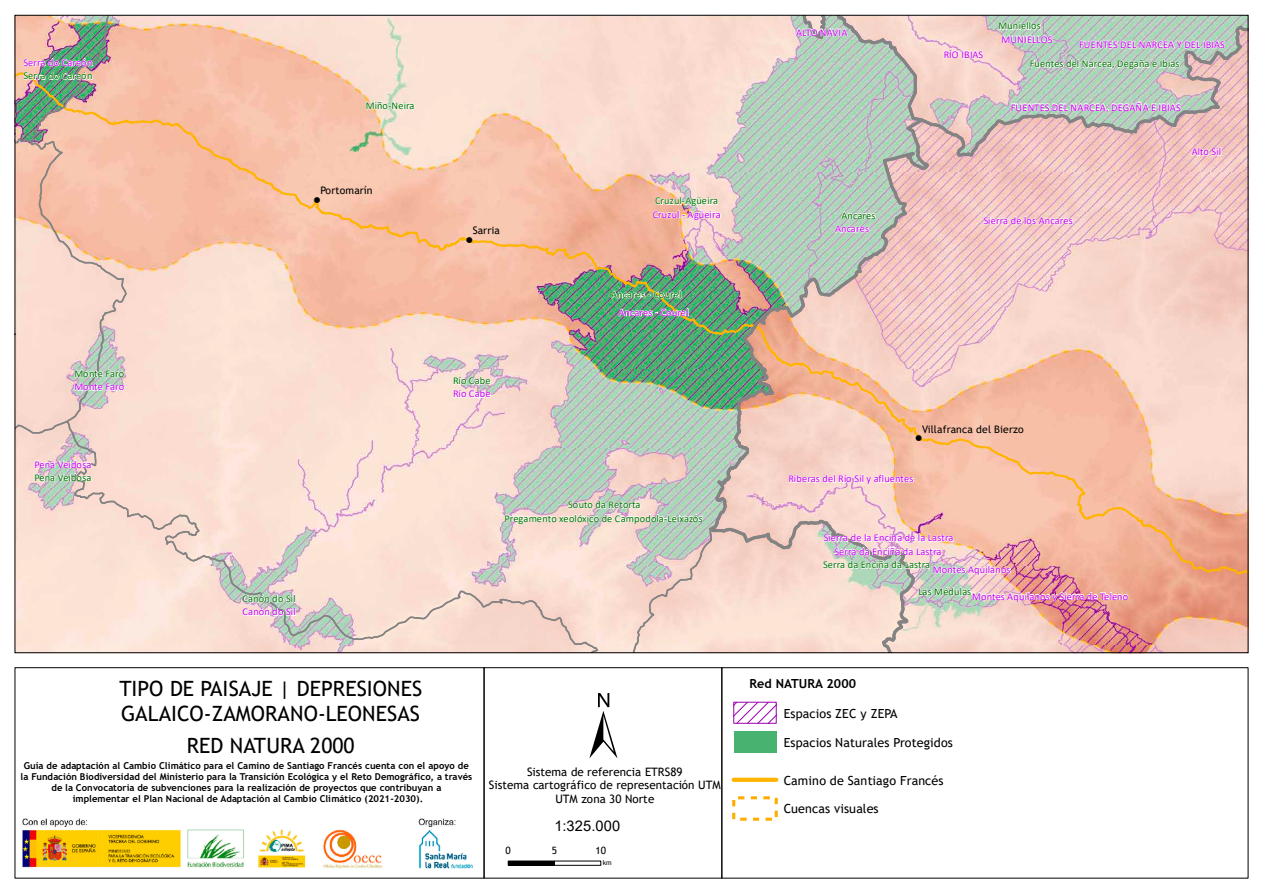
<style>
.page{position:relative;width:1263px;height:893px;background:#fff}
.page>*{position:absolute;margin:0;border:0;box-sizing:border-box;transform-origin:0 0}
.t1{font:92.85px "ESRI North";color:#000}
.t2{font:21px/24.8px "Trebuchet MS";color:#000}
.t3{font:14.7px "Arial";letter-spacing:.005em;color:#000}
.t4{font:12.45px "Trebuchet MS";letter-spacing:.01em;color:#000}
.t5{font:700 12.45px "Trebuchet MS";color:#000}
.t6{font:11.55px/13.6px "Trebuchet MS";letter-spacing:.005em;color:#000;text-align:center}
.t7{font:10.35px "Calibri";letter-spacing:.005em;color:#c600eb}
.t8{font:10.35px/13.5px "Calibri";letter-spacing:.005em;color:#007400;text-align:center}
.t9{font:10.35px "Trebuchet MS";letter-spacing:.01em;color:#000}
.t10{font:10.05px "Trebuchet MS";color:#000}
.t11{font:700 9.45px/11.1px "Trebuchet MS";color:#000;text-align:center}
.t12{font:8.55px "ESRI Default Marker";color:#000}
.t13{font:6.75px "Trebuchet MS";color:#000}
</style>
<div class="page">
<img style="left:14px;top:14px;width:1235px;height:640px">
<div style="left:15px;top:667px;width:469px;height:212px;border:1px solid #000"></div>
<div style="left:484px;top:667px;width:238px;height:212px;border:1px solid #000"></div>
<div style="left:721px;top:667px;width:527px;height:212px;border:1px solid #000"></div>
<hr style="left:508px;top:861px;width:46px;height:4px;background:#000">
<div style="left:508px;top:861px;width:47px;height:5px;border:1px solid #000"></div>
<div style="left:554px;top:861px;width:47px;height:5px;border:1px solid #000"></div>
<img style="left:22px;top:818px;width:451px;height:51px">
<svg style="left:734px;top:778px;width:42px;height:4px"></svg>
<svg style="left:732px;top:796px;width:12px;height:10px"></svg>
<svg style="left:751px;top:796px;width:6px;height:3px"></svg>
<svg style="left:763px;top:796px;width:15px;height:8px"></svg>
<svg style="left:765px;top:811px;width:13px;height:10px"></svg>
<svg style="left:753px;top:818px;width:6px;height:3px"></svg>
<svg style="left:732px;top:813px;width:15px;height:8px"></svg>
<svg style="left:735px;top:704px;width:40px;height:18px"></svg>
<div style="left:733px;top:702px;width:44px;height:22px;border:1px solid #9b00ad"></div>
<div style="left:734px;top:731px;width:42px;height:21px;background:#48b370"></div>
<p class="t7" style="left:24px;top:55px;width:71px">Serra do Careón</p>
<p class="t8" style="left:24px;top:69px;width:71px">Serra do Careón</p>
<p class="t8" style="left:74px;top:366px;width:51px">Monte Faro</p>
<p class="t7" style="left:74px;top:380px;width:51px">Monte Faro</p>
<p class="t7" style="left:34px;top:457px;width:58px">Pena Veidosa</p>
<p class="t8" style="left:34px;top:471px;width:58px">Pena Veidosa</p>
<p class="t8" style="left:366px;top:99px;width:50px">Miño-Neira</p>
<p class="t9" style="left:320px;top:184px;width:54px">Portomarín</p>
<p class="t12" style="left:314px;top:195px;width:7px">!</p>
<p class="t8" style="left:243px;top:591px;width:55px">Canón do Sil</p>
<p class="t7" style="left:243px;top:605px;width:55px">Canón do Sil</p>
<h2 class="t2" style="left:119px;top:676px;width:304px">TIPO DE PAISAJE | DEPRESIONES<br>GALAICO-ZAMORANO-LEONESAS</h2>
<h2 class="t2" style="left:187px;top:733px;width:169px">RED NATURA 2000</h2>
<p class="t8" style="left:655px;top:194px;width:65px">Cruzul-Agüeira</p>
<p class="t9" style="left:473px;top:224px;width:29px">Sarria</p>
<p class="t12" style="left:467px;top:235px;width:7px">!</p>
<p class="t8" style="left:453px;top:374px;width:39px">Río Cabe</p>
<p class="t7" style="left:453px;top:387px;width:39px">Río Cabe</p>
<p class="t7" style="left:653px;top:207px;width:69px">Cruzul - Agüeira</p>
<p class="t8" style="left:611px;top:288px;width:72px">Ancares - Courel</p>
<p class="t7" style="left:618px;top:305px;width:72px">Ancares - Courel</p>
<p class="t8" style="left:504px;top:498px;width:200px">Souto da Retorta<br>Pregamento xeolóxico de Campodola-Leixazós</p>
<h1 class="t1" style="left:589px;top:672px;width:30px">±</h1>
<p class="t11" style="left:21px;top:760px;width:453px">Guía de adaptación al Cambio Climático para el Camino de Santiago Francés cuenta con el apoyo de la Fundación Biodiversidad del Ministerio para la Transición Ecológica y el Reto Demográfico, a través de la Convocatoria de subvenciones para la realización de proyectos que contribuyan a<br>implementar el Plan Nacional de Adaptación al Cambio Climático (2021-2030).</p>
<p class="t6" style="left:489px;top:765px;width:233px">Sistema de referencia ETRS89<br>Sistema cartográfico de representación UTM<br>UTM zona 30 Norte</p>
<h3 class="t3" style="left:554px;top:815px;width:67px">1:325.000</h3>
<p class="t10" style="left:506px;top:844px;width:7px">0</p>
<p class="t10" style="left:552px;top:844px;width:7px">5</p>
<p class="t10" style="left:596px;top:844px;width:12px">10</p>
<p class="t13" style="left:603px;top:859px;width:10px">km</p>
<p class="t7" style="left:796px;top:25px;width:53px">ALTO NAVIA</p>
<p class="t8" style="left:841px;top:208px;width:36px">Ancares</p>
<p class="t7" style="left:835px;top:221px;width:36px">Ancares</p>
<p class="t7" style="left:944px;top:47px;width:41px">RÍO IBIAS</p>
<p class="t8" style="left:998px;top:19px;width:44px">Muniellos</p>
<p class="t7" style="left:1001px;top:32px;width:52px">MUNIELLOS</p>
<p class="t7" style="left:1079px;top:37px;width:147px">FUENTES DEL NARCEA Y DEL IBIAS</p>
<p class="t8" style="left:1030px;top:57px;width:151px">Fuentes del Narcea, Degaña e Ibias</p>
<p class="t7" style="left:1011px;top:100px;width:171px">FUENTES DEL NARCEA, DEGAÑA E IBIAS</p>
<p class="t7" style="left:1192px;top:144px;width:31px">Alto Sil</p>
<p class="t7" style="left:984px;top:213px;width:91px">Sierra de los Ancares</p>
<p class="t9" style="left:922px;top:422px;width:103px">Villafranca del Bierzo</p>
<p class="t12" style="left:916px;top:433px;width:7px">!</p>
<p class="t7" style="left:788px;top:472px;width:127px">Riberas del Río Sil y afluentes</p>
<p class="t7" style="left:824px;top:531px;width:131px">Sierra de la Encina de la Lastra</p>
<p class="t7" style="left:834px;top:544px;width:109px">Serra da Enciña da Lastra</p>
<p class="t8" style="left:823px;top:558px;width:109px">Serra da Enciña da Lastra</p>
<p class="t7" style="left:933px;top:562px;width:79px">Montes Aquilanos</p>
<p class="t5" style="left:749px;top:676px;width:108px">Red NATURA 2000</p>
<p class="t8" style="left:918px;top:584px;width:54px">Las Médulas</p>
<p class="t7" style="left:972px;top:589px;width:158px">Montes Aquilanos y Sierra de Teleno</p>
<p class="t4" style="left:784px;top:705px;width:115px">Espacios ZEC y ZEPA</p>
<p class="t4" style="left:784px;top:734px;width:170px">Espacios Naturales Protegidos</p>
<p class="t4" style="left:784px;top:772px;width:161px">Camino de Santiago Francés</p>
<p class="t4" style="left:784px;top:801px;width:96px">Cuencas visuales</p>
</div>
